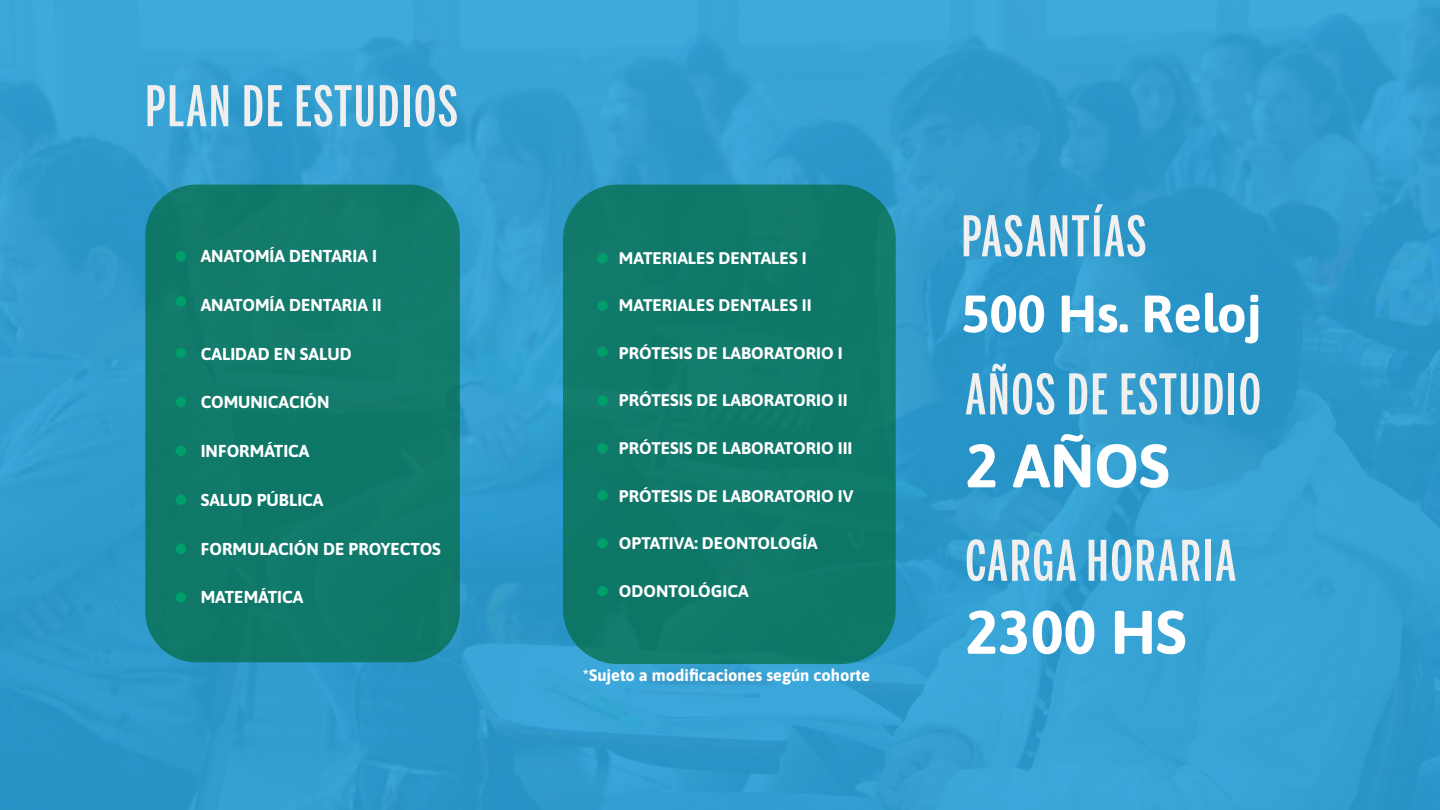
<style>
.page{position:relative;width:1440px;height:810px;background:#fff}
.page>*{position:absolute;margin:0;border:0;box-sizing:border-box;transform-origin:0 0}
.t1{font:700 61.12px "Asap";color:#fff}
.t2{font:500 55.5px "Benton Sans Extra Comp";letter-spacing:.035em;color:#f0f0f0}
.t3{font:500 55.5px "Benton Sans Extra Comp";letter-spacing:.035em;color:#efefef}
.t4{font:700 52.5px "Asap";color:#fff}
.t5{font:700 17.25px "Asap";color:#fff}
.t6{font:700 16.88px "Asap";color:#fff}
.t7{font:700 16.5px "Asap";color:#fff}
</style>
<div class="page">
<div style="left:0;top:0;width:1440px;height:810px;background:linear-gradient(to right,#329ecf,#329ed0)"></div>
<div style="left:563px;top:185px;width:333px;height:479px;background:#0f7869;border-radius:55px"></div>
<div style="left:145px;top:185px;width:315px;height:477px;background:#11796a;border-radius:51px"></div>
<div style="left:176px;top:251px;width:10px;height:11px;background:#009e6b;border-radius:50%"></div>
<div style="left:176px;top:296px;width:10px;height:11px;background:#009e6b;border-radius:50%"></div>
<div style="left:176px;top:348px;width:10px;height:10px;background:#009e6b;border-radius:50%"></div>
<div style="left:176px;top:397px;width:10px;height:10px;background:#009e6b;border-radius:50%"></div>
<div style="left:176px;top:446px;width:10px;height:10px;background:#009e6b;border-radius:50%"></div>
<div style="left:176px;top:494px;width:10px;height:11px;background:#009e6b;border-radius:50%"></div>
<div style="left:176px;top:543px;width:10px;height:11px;background:#009e6b;border-radius:50%"></div>
<div style="left:176px;top:592px;width:10px;height:11px;background:#009e6b;border-radius:50%"></div>
<div style="left:597px;top:253px;width:11px;height:11px;background:#009e6b;border-radius:50%"></div>
<div style="left:597px;top:301px;width:11px;height:10px;background:#009e6b;border-radius:50%"></div>
<div style="left:597px;top:347px;width:11px;height:10px;background:#009e6b;border-radius:50%"></div>
<div style="left:597px;top:395px;width:11px;height:11px;background:#009e6b;border-radius:50%"></div>
<div style="left:597px;top:443px;width:11px;height:10px;background:#009e6b;border-radius:50%"></div>
<div style="left:597px;top:490px;width:11px;height:11px;background:#009e6b;border-radius:50%"></div>
<div style="left:597px;top:538px;width:11px;height:10px;background:#009e6b;border-radius:50%"></div>
<div style="left:597px;top:586px;width:11px;height:10px;background:#009e6b;border-radius:50%"></div>
<h2 class="t3" style="left:145px;top:74px;width:314px">PLAN DE ESTUDIOS</h2>
<p class="t5" style="left:201px;top:244px;width:178px">ANATOMÍA DENTARIA I</p>
<p class="t5" style="left:201px;top:293px;width:183px">ANATOMÍA DENTARIA II</p>
<p class="t5" style="left:201px;top:341px;width:152px">CALIDAD EN SALUD</p>
<p class="t5" style="left:201px;top:390px;width:130px">COMUNICACIÓN</p>
<p class="t5" style="left:201px;top:439px;width:110px">INFORMÁTICA</p>
<p class="t5" style="left:201px;top:488px;width:124px">SALUD PÚBLICA</p>
<p class="t5" style="left:201px;top:536px;width:242px">FORMULACIÓN DE PROYECTOS</p>
<p class="t5" style="left:201px;top:585px;width:104px">MATEMÁTICA</p>
<p class="t6" style="left:619px;top:246px;width:189px">MATERIALES DENTALES I</p>
<p class="t6" style="left:619px;top:293px;width:194px">MATERIALES DENTALES II</p>
<p class="t6" style="left:619px;top:341px;width:225px">PRÓTESIS DE LABORATORIO I</p>
<p class="t6" style="left:619px;top:388px;width:230px">PRÓTESIS DE LABORATORIO II</p>
<p class="t6" style="left:619px;top:436px;width:235px">PRÓTESIS DE LABORATORIO III</p>
<p class="t6" style="left:619px;top:484px;width:236px">PRÓTESIS DE LABORATORIO IV</p>
<p class="t6" style="left:619px;top:531px;width:200px">OPTATIVA: DEONTOLOGÍA</p>
<p class="t6" style="left:619px;top:579px;width:131px">ODONTOLÓGICA</p>
<p class="t7" style="left:583px;top:664px;width:289px">*Sujeto a modificaciones según cohorte</p>
<h2 class="t2" style="left:961px;top:204px;width:186px">PASANTÍAS</h2>
<h3 class="t4" style="left:961px;top:276px;width:301px">500 Hs. Reloj</h3>
<h2 class="t2" style="left:965px;top:362px;width:297px">AÑOS DE ESTUDIO</h2>
<h1 class="t1" style="left:965px;top:422px;width:206px">2 AÑOS</h1>
<h2 class="t2" style="left:965px;top:529px;width:272px">CARGA HORARIA</h2>
<h1 class="t1" style="left:965px;top:589px;width:222px">2300 HS</h1>
</div>
